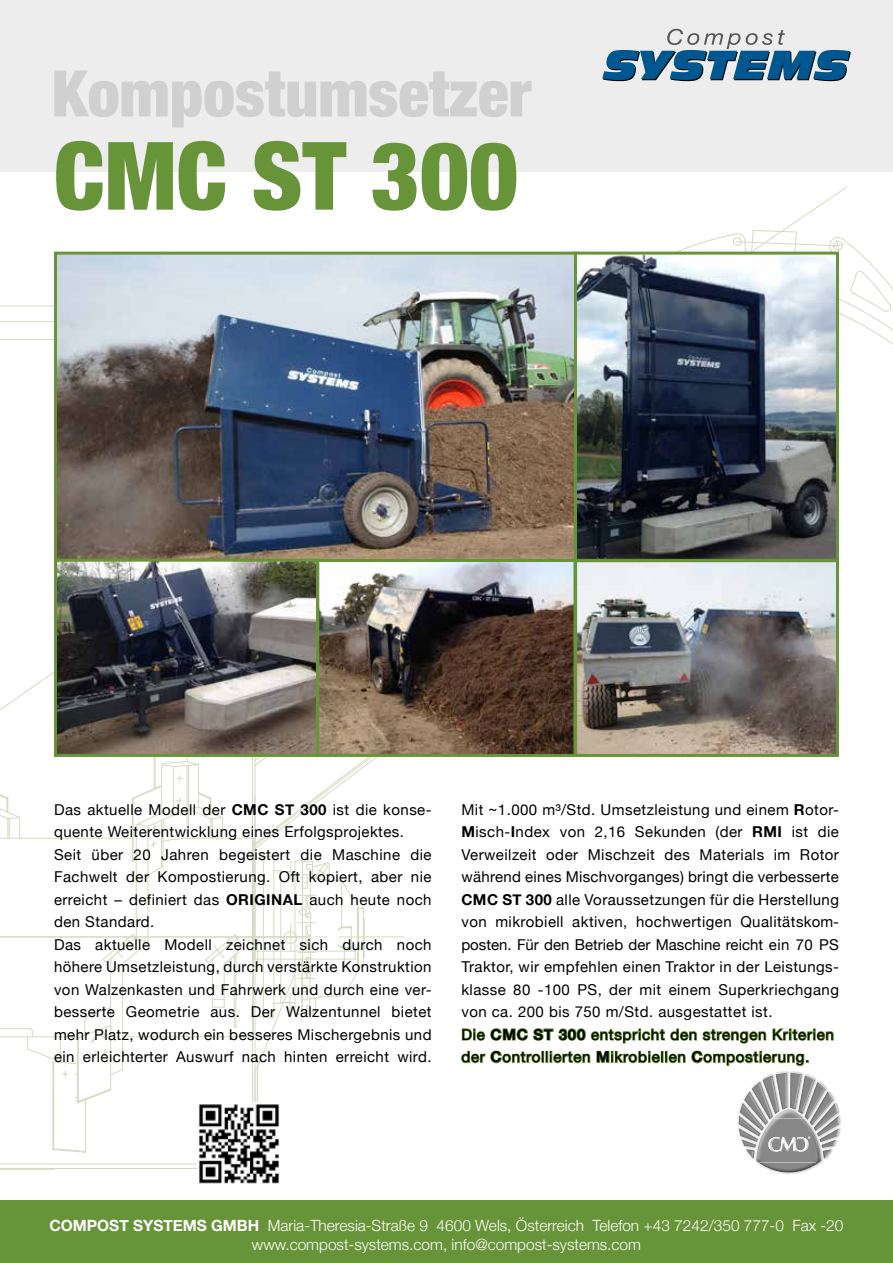
<style>
.page{position:relative;width:893px;height:1263px;background:#fff}
.page>*{position:absolute;margin:0;border:0;box-sizing:border-box;transform-origin:0 0}
.t1{font:900 condensed 94.5px "Helvetica Neue";color:#689439}
.t2{font:900 condensed 64.2px "Helvetica Neue";color:#d0d0d0}
.t3{font:300 15.45px/19.5px "Helvetica Neue";color:#fff;text-align:center}
.t4{font:15px/22.5px "Helvetica Neue";letter-spacing:.03em;color:#000}
.s1{font-weight:700}
</style>
<div class="page">
<svg style="left:306px;top:186px;width:580px;height:154px"></svg>
<svg style="left:153px;top:757px;width:212px;height:345px"></svg>
<svg style="left:52px;top:761px;width:135px;height:392px"></svg>
<svg style="left:0;top:773px;width:183px;height:330px"></svg>
<div style="left:0;top:0;width:893px;height:172px;background:#ededed"></div>
<svg style="left:602px;top:29px;width:249px;height:52px"></svg>
<div style="left:0;top:1200px;width:893px;height:63px;background:#689439"></div>
<img style="left:58px;top:256px;width:777px;height:497px">
<div style="left:54px;top:252px;width:523px;height:310px;border:3px solid #689439"></div>
<div style="left:574px;top:252px;width:265px;height:310px;border:3px solid #689439"></div>
<div style="left:316px;top:559px;width:260px;height:198px;border:3px solid #689439"></div>
<div style="left:574px;top:559px;width:265px;height:198px;border:3px solid #689439"></div>
<div style="left:54px;top:559px;width:265px;height:198px;border:3px solid #689439"></div>
<svg style="left:461px;top:1028px;width:373px;height:39px"></svg>
<div style="left:736px;top:1070px;width:105px;height:104px;background:#000;opacity:.75"></div>
<img style="left:198px;top:1104px;width:82px;height:80px">
<h2 class="t2" style="left:52px;top:41px;width:481px">Kompostumsetzer</h2>
<h1 class="t1" style="left:54px;top:98px;width:466px">CMC ST 300</h1>
<p class="t4" style="left:54px;top:799px;width:379px">Das aktuelle Modell der <span class="s1">CMC ST 300</span> ist die konse&shy;quente Weiterentwicklung eines Erfolgsprojektes.<br>Seit über 20 Jahren begeistert die Maschine die Fachwelt der Kompostierung. Oft kopiert, aber nie erreicht – definiert das <span class="s1">ORIGINAL</span> auch heute noch den Standard.<br>Das aktuelle Modell zeichnet sich durch noch höhere Umsetzleistung, durch verstärkte Konstruktion von Walzenkasten und Fahrwerk und durch eine ver&shy;besserte Geometrie aus. Der Walzentunnel bietet mehr Platz, wodurch ein besseres Mischergebnis und ein erleichterter Auswurf nach hinten erreicht wird.</p>
<p class="t4" style="left:461px;top:799px;width:379px">Mit ~1.000 m³/Std. Umsetzleistung und einem <span class="s1">R</span>otor-<span class="s1">M</span>isch-<span class="s1">I</span>ndex von 2,16 Sekunden (der <span class="s1">RMI</span> ist die Verweilzeit oder Mischzeit des Materials im Rotor während eines Mischvorganges) bringt die verbesserte <span class="s1">CMC ST 300</span> alle Voraussetzungen für die Herstellung von mikrobiell aktiven, hochwertigen Qualitätskom&shy;posten. Für den Betrieb der Maschine reicht ein 70 PS Traktor, wir empfehlen einen Traktor in der Leistungs&shy;klasse 80 -100 PS, der mit einem Superkriechgang von ca. 200 bis 750 m/Std. ausgestattet ist.<br>Die <span class="s1">CMC ST 300</span> entspricht den strengen Kriterien der <span class="s1">C</span>ontrollierten <span class="s1">M</span>ikrobiellen <span class="s1">C</span>ompostierung.</p>
<p class="t3" style="left:49px;top:1214px;width:795px"><span class="s1">COMPOST SYSTEMS GMBH</span> Maria-Theresia-Straße 9 4600 Wels, Österreich Telefon +43 7242/350 777-0 Fax -20 www.compost-systems.com, info@compost-systems.com</p>
</div>
